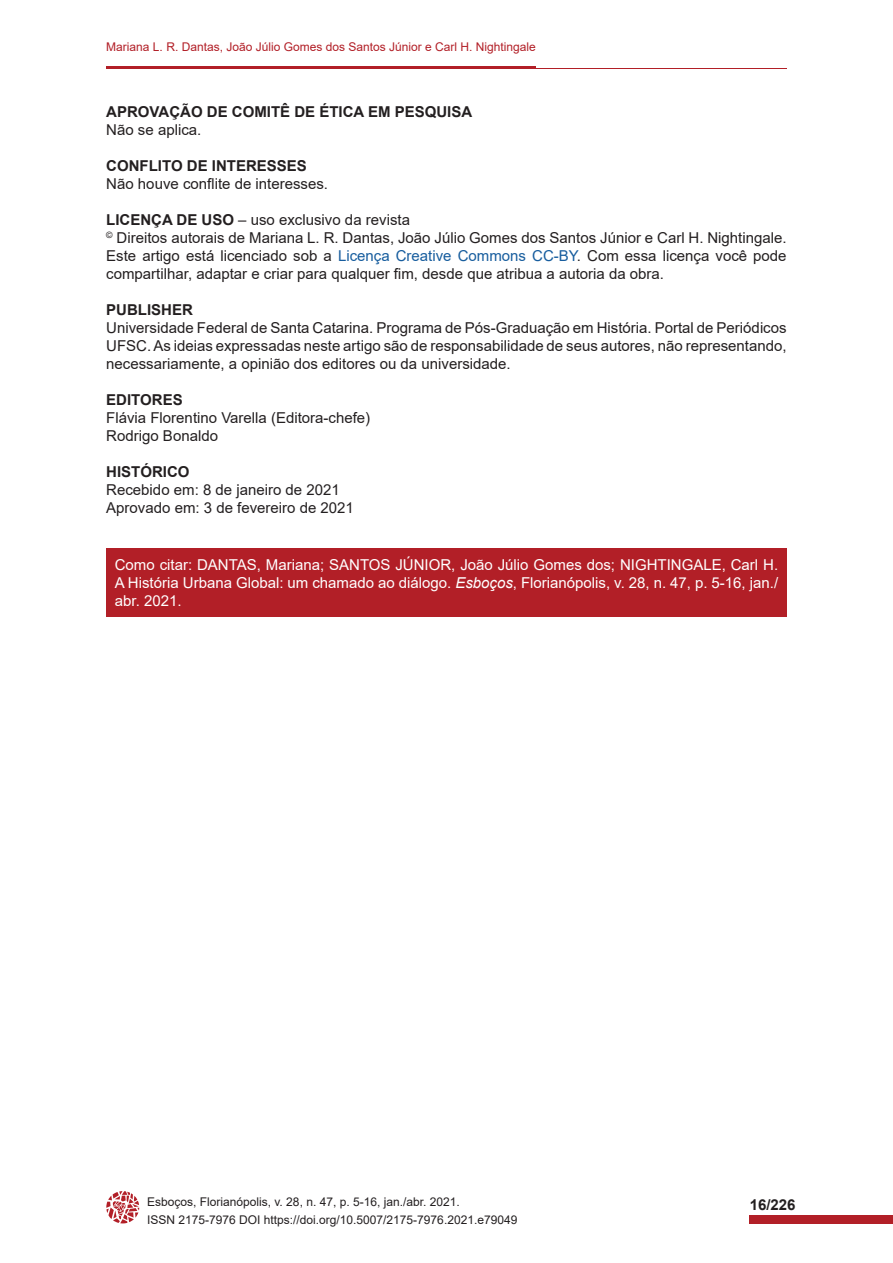
<style>
.page{position:relative;width:893px;height:1263px;background:#fff}
.page>*{position:absolute;margin:0;border:0;box-sizing:border-box;transform-origin:0 0}
.t1{font:15px/18px "Arial";color:#231f20;text-align:justify}
.Como_citar_o_artigo{font:15px/18px "Arial";color:#fff;text-align:justify}
.t2{font:700 15px "Arial";color:#231f20}
.t3{font:12px/18px "Arial";color:#231f20}
.t4{font:12px "Arial";color:#b21f27}
.s1{font-weight:700}
.s2{color:#175d9e}
.s3{font-style:italic}
</style>
<div class="page">
<div style="left:750px;top:1215px;width:143px;height:9px;background:#b21f27"></div>
<svg style="left:106px;top:1191px;width:33px;height:32px"></svg>
<hr style="left:106px;top:68px;width:681px;height:1px;background:#b21f27">
<hr style="left:106px;top:67px;width:430px;height:2px;background:#b21f27">
<div style="left:106px;top:548px;width:681px;height:68px;background:#b21f27"></div>
<p class="t4" style="left:106px;top:39px;width:431px">Mariana L. R. Dantas, João Júlio Gomes dos Santos Júnior e Carl H. Nightingale</p>
<p class="t2" style="left:106px;top:101px;width:367px">APROVAÇÃO DE COMITÊ DE ÉTICA EM PESQUISA</p>
<p class="t1" style="left:106px;top:121px;width:97px">Não se aplica.</p>
<p class="t2" style="left:106px;top:155px;width:202px">CONFLITO DE INTERESSES</p>
<p class="t1" style="left:106px;top:175px;width:223px">Não houve conflite de interesses.</p>
<p class="t1" style="left:106px;top:211px;width:305px"><span class="s1">LICENÇA DE USO</span> – uso exclusivo da revista</p>
<p class="t1" style="left:106px;top:229px;width:682px"><sup>©</sup> Direitos autorais de Mariana L. R. Dantas, João Júlio Gomes dos Santos Júnior e Carl H. Nightingale.<br>Este artigo está licenciado sob a <span class="s2">Licença Creative Commons CC-BY</span>. Com essa licença você pode compartilhar, adaptar e criar para qualquer fim, desde que atribua a autoria da obra.</p>
<p class="t2" style="left:106px;top:299px;width:88px">PUBLISHER</p>
<p class="t1" style="left:106px;top:319px;width:682px">Universidade Federal de Santa Catarina. Programa de Pós-Graduação em História. Portal de Periódicos UFSC. As ideias expressadas neste artigo são de responsabilidade de seus autores, não representando, necessariamente, a opinião dos editores ou da universidade.</p>
<p class="t2" style="left:106px;top:389px;width:78px">EDITORES</p>
<p class="t1" style="left:106px;top:409px;width:265px">Flávia Florentino Varella (Editora-chefe)</p>
<p class="t1" style="left:106px;top:427px;width:113px">Rodrigo Bonaldo</p>
<p class="t2" style="left:106px;top:461px;width:85px">HISTÓRICO</p>
<p class="t1" style="left:106px;top:481px;width:235px">Recebido em: 8 de janeiro de 2021</p>
<p class="t1" style="left:106px;top:499px;width:249px">Aprovado em: 3 de fevereiro de 2021</p>
<p class="Como_citar_o_artigo" style="left:115px;top:555px;width:665px">Como citar: DANTAS, Mariana; SANTOS JÚNIOR, João Júlio Gomes dos; NIGHTINGALE, Carl H.<br>A História Urbana Global: um chamado ao diálogo. <span class="s3">Esboços</span>, Florianópolis, v. 28, n. 47, p. 5-16, jan./ abr. 2021.</p>
<p class="t3" style="left:147px;top:1192px;width:372px">Esboços, Florianópolis, v. 28, n. 47, p. 5-16, jan./abr. 2021.<br>ISSN 2175-7976 DOI https://doi.org/10.5007/2175-7976.2021.e79049</p>
<p class="t2" style="left:750px;top:1194px;width:47px">16/226</p>
</div>
